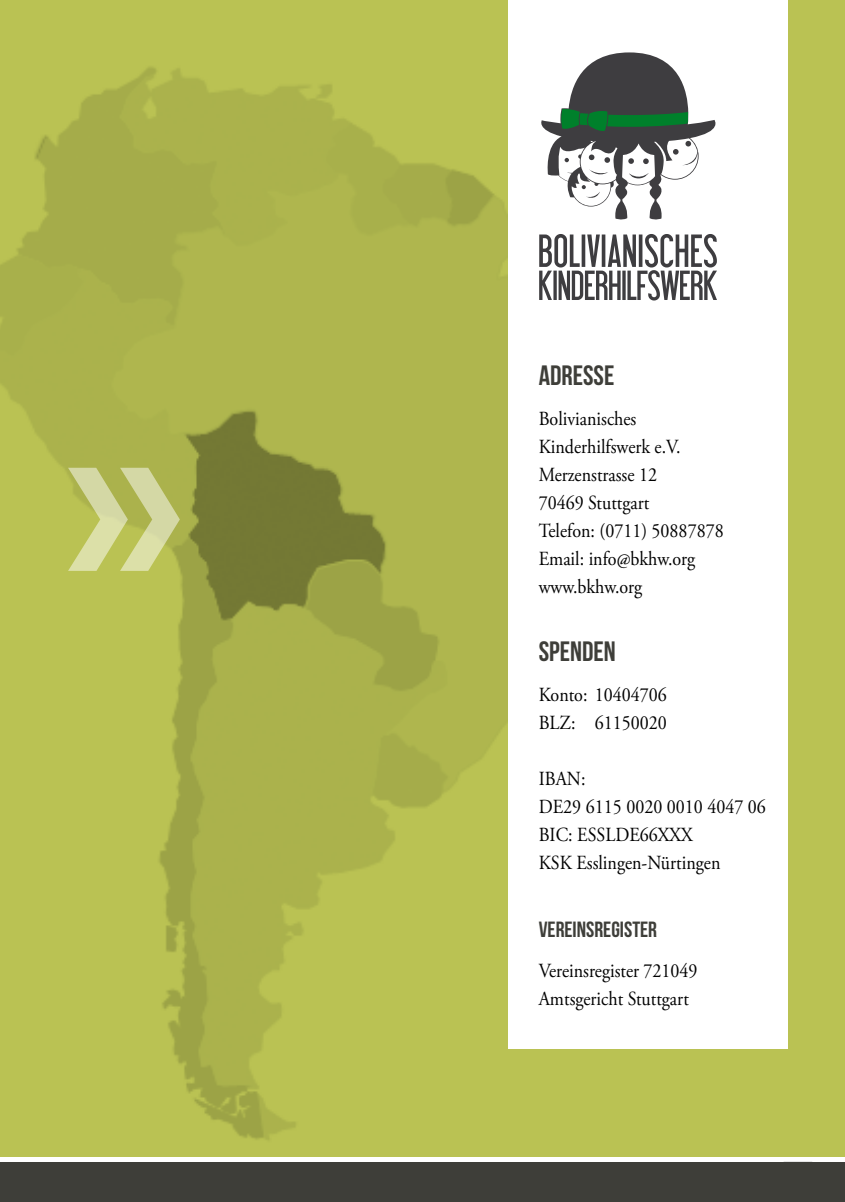
<style>
.page{position:relative;width:845px;height:1202px;background:#fff}
.page>*{position:absolute;margin:0;border:0;box-sizing:border-box;transform-origin:0 0}
.t1{font:28px "Bebas Neue";color:#3e3e39}
.t2{font:22px "Bebas Neue";color:#3e3e39}
.t3{font:20px/28px "Adobe Garamond Pro";color:#000;scale:.9 1}
</style>
<div class="page">
<div style="left:0;top:1162px;width:845px;height:40px;background:#3e3e39"></div>
<div style="left:0;top:0;width:845px;height:1157px;background:#bac253"></div>
<img style="left:0;top:67px;width:788px;height:1073px">
<svg style="left:68px;top:468px;width:112px;height:103px"></svg>
<div style="left:508px;top:0;width:280px;height:1048px;background:#fff"></div>
<svg style="left:539px;top:52px;width:178px;height:249px"></svg>
<svg style="left:561px;top:109px;width:127px;height:22px;background:#196433"></svg>
<h1 class="t1" style="left:539px;top:360px;width:77px">ADRESSE</h1>
<p class="t3" style="left:539px;top:406px;width:207px">Bolivianisches<br>Kinderhilfswerk e.V.<br>Merzenstrasse 12<br>70469 Stuttgart<br>Telefon: (0711) 50887878<br>Email: info@bkhw.org www.bkhw.org</p>
<h1 class="t1" style="left:539px;top:636px;width:78px">SPENDEN</h1>
<p class="t3" style="left:539px;top:682px;width:144px">Konto: 10404706<br>BLZ: 61150020</p>
<p class="t3" style="left:539px;top:766px;width:254px">IBAN:<br>DE29 6115 0020 0010 4047 06<br>BIC: ESSLDE66XXX<br>KSK Esslingen-Nürtingen</p>
<p class="t2" style="left:539px;top:918px;width:120px">VEREINSREGISTER</p>
<p class="t3" style="left:539px;top:958px;width:178px">Vereinsregister 721049<br>Amtsgericht Stuttgart</p>
</div>
